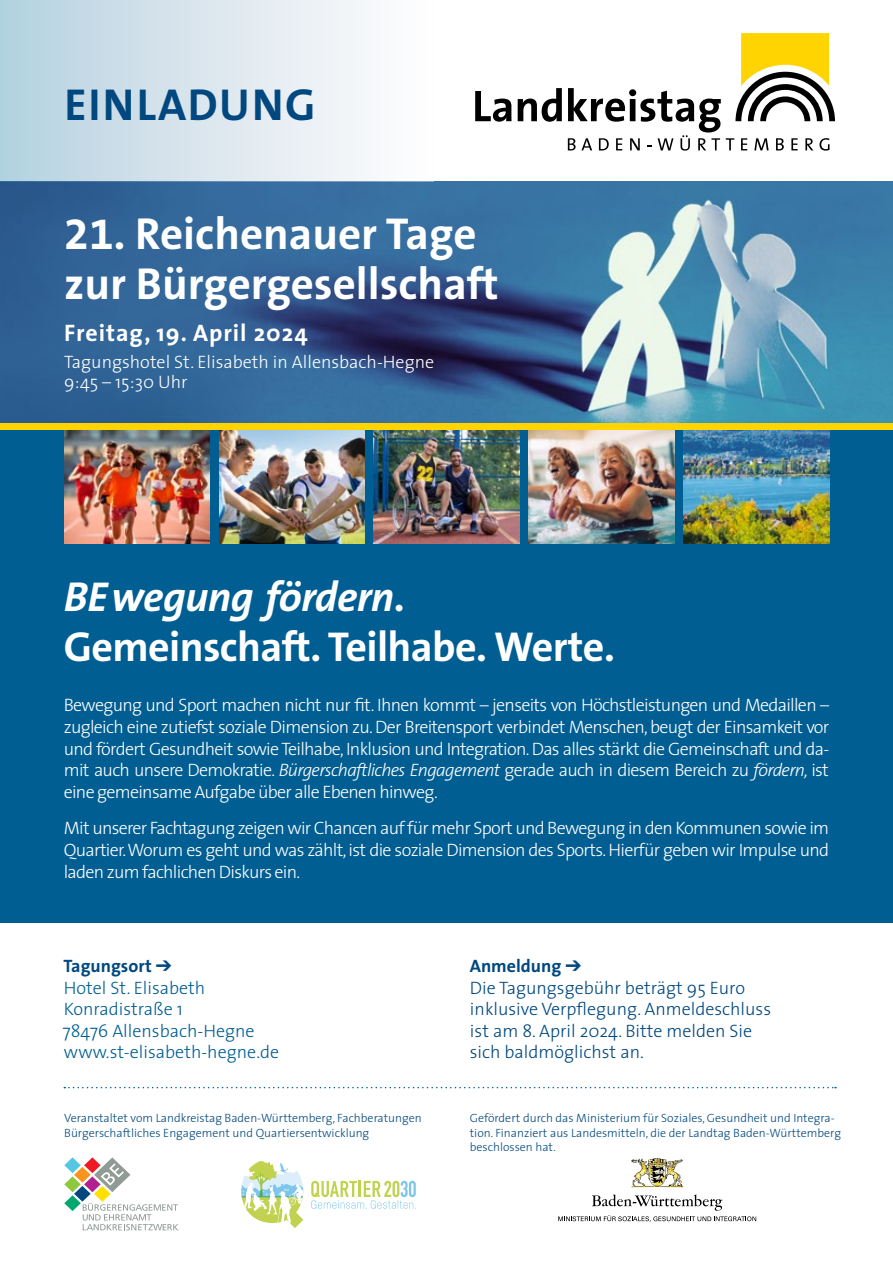
<style>
.page{position:relative;width:893px;height:1263px;background:#fff}
.page>*{position:absolute;margin:0;border:0;box-sizing:border-box;transform-origin:0 0}
.t1{font:700 45px/49.5px "The Sans B W7";color:#fff}
.t2{font:700 45px "The Sans B W7";letter-spacing:.04em;color:#00487f}
.t3{font:700 42px "The Sans B W7";letter-spacing:-.015em;color:#fff}
.t4{font:italic 700 42px "The Sans";letter-spacing:-.015em;color:#fff}
.t5{font:700 24px "The Sans";letter-spacing:.04em;color:#fff}
.t6{font:300 18px/21.6px "The Sans";letter-spacing:-.04em;color:#fff;text-align:justify}
.t7{font:300 18px/21.6px "The Sans";color:#00487f}
.t8{font:300 18px/21.6px "The Sans";color:#005e92}
.t9{font:300 18px/19.2px "The Sans";color:#fff}
.t10{font:700 18px "The Sans B W7";color:#00487f}
.t11{font:300 12px/14.4px "The Sans";color:#00487f}
.s1{font-family:"The Sans B W7";font-style:normal}
.s2{font-style:italic}
.s3{font-weight:700}
</style>
<div class="page">
<img style="left:0;top:182px;width:893px;height:241px">
<div style="left:0;top:427px;width:893px;height:496px;background:#005e92"></div>
<div style="left:0;top:0;width:434px;height:182px;background:linear-gradient(to right,#b6d1e0,#fffefe)"></div>
<img style="left:631px;top:1159px;width:53px;height:28px">
<svg style="left:558px;top:1194px;width:198px;height:28px"></svg>
<svg style="left:311px;top:1181px;width:105px;height:28px"></svg>
<svg style="left:241px;top:1161px;width:62px;height:67px"></svg>
<svg style="left:64px;top:1157px;width:114px;height:73px"></svg>
<img style="left:64px;top:429px;width:146px;height:114px">
<img style="left:529px;top:429px;width:145px;height:114px">
<img style="left:219px;top:429px;width:146px;height:114px">
<img style="left:374px;top:429px;width:146px;height:114px">
<img style="left:683px;top:429px;width:146px;height:114px">
<div style="left:0;top:423px;width:893px;height:6px;background:#ffd400"></div>
<svg style="left:64px;top:1087px;width:772px;height:1px"></svg>
<svg style="left:475px;top:91px;width:37px;height:31px"></svg>
<svg style="left:518px;top:88px;width:44px;height:34px"></svg>
<svg style="left:568px;top:33px;width:267px;height:118px"></svg>
<h1 class="t2" style="left:65px;top:76px;width:252px">EINLADUNG</h1>
<h1 class="t1" style="left:64px;top:210px;width:436px">21. Reichenauer Tage zur Bürgergesellschaft</h1>
<h3 class="t5" style="left:64px;top:313px;width:245px">Freitag, 19. April 2024</h3>
<p class="t9" style="left:64px;top:352px;width:371px">Tagungshotel St. Elisabeth in Allensbach-Hegne<br>9:45 – 15:30 Uhr</p>
<h2 class="t4" style="left:64px;top:561px;width:342px">BEwegung fördern<span class="s1">.</span></h2>
<h2 class="t3" style="left:64px;top:620px;width:553px">Gemeinschaft. Teilhabe. Werte.</h2>
<p class="t6" style="left:64px;top:694px;width:767px">Bewegung und Sport machen nicht nur fit. Ihnen kommt – jenseits von Höchstleistungen und Medaillen – zugleich eine zutiefst soziale Dimension zu. Der Breitensport verbindet Menschen, beugt der Einsamkeit vor und fördert Gesundheit sowie Teilhabe, Inklusion und Integration. Das alles stärkt die Gemeinschaft und da&shy;mit auch unsere Demokratie. <span class="s2">Bürgerschaftliches Engagement</span> gerade auch in diesem Bereich zu <span class="s2">fördern,</span> ist eine gemeinsame Aufgabe über alle Ebenen hinweg.</p>
<p class="t6" style="left:64px;top:817px;width:767px">Mit unserer Fachtagung zeigen wir Chancen auf für mehr Sport und Bewegung in den Kommunen sowie im Quartier. Worum es geht und was zählt, ist die soziale Dimension des Sports. Hierfür geben wir Impulse und laden zum fachlichen Diskurs ein.</p>
<p class="t10" style="left:63px;top:954px;width:110px">Tagungsort ➔</p>
<p class="t8" style="left:62px;top:976px;width:218px">Hotel St. Elisabeth<br>Konradistraße 1<br>78476 Allensbach-Hegne www.st-elisabeth-hegne.de</p>
<p class="t7" style="left:470px;top:954px;width:303px"><span class="s3">Anmeldung</span> ➔<br>Die Tagungsgebühr beträgt 95 Euro inklusive Verpflegung. Anmeldeschluss ist am 8. April 2024. Bitte melden Sie sich baldmöglichst an.</p>
<p class="t11" style="left:64px;top:1110px;width:359px">Veranstaltet vom Landkreistag Baden-Württemberg, Fachberatungen<br>Bürgerschaftliches Engagement und Quartiersentwicklung</p>
<p class="t11" style="left:470px;top:1110px;width:373px">Gefördert durch das Ministerium für Soziales, Gesundheit und Integra&shy;tion. Finanziert aus Landesmitteln, die der Landtag Baden-Württemberg beschlossen hat.</p>
</div>
